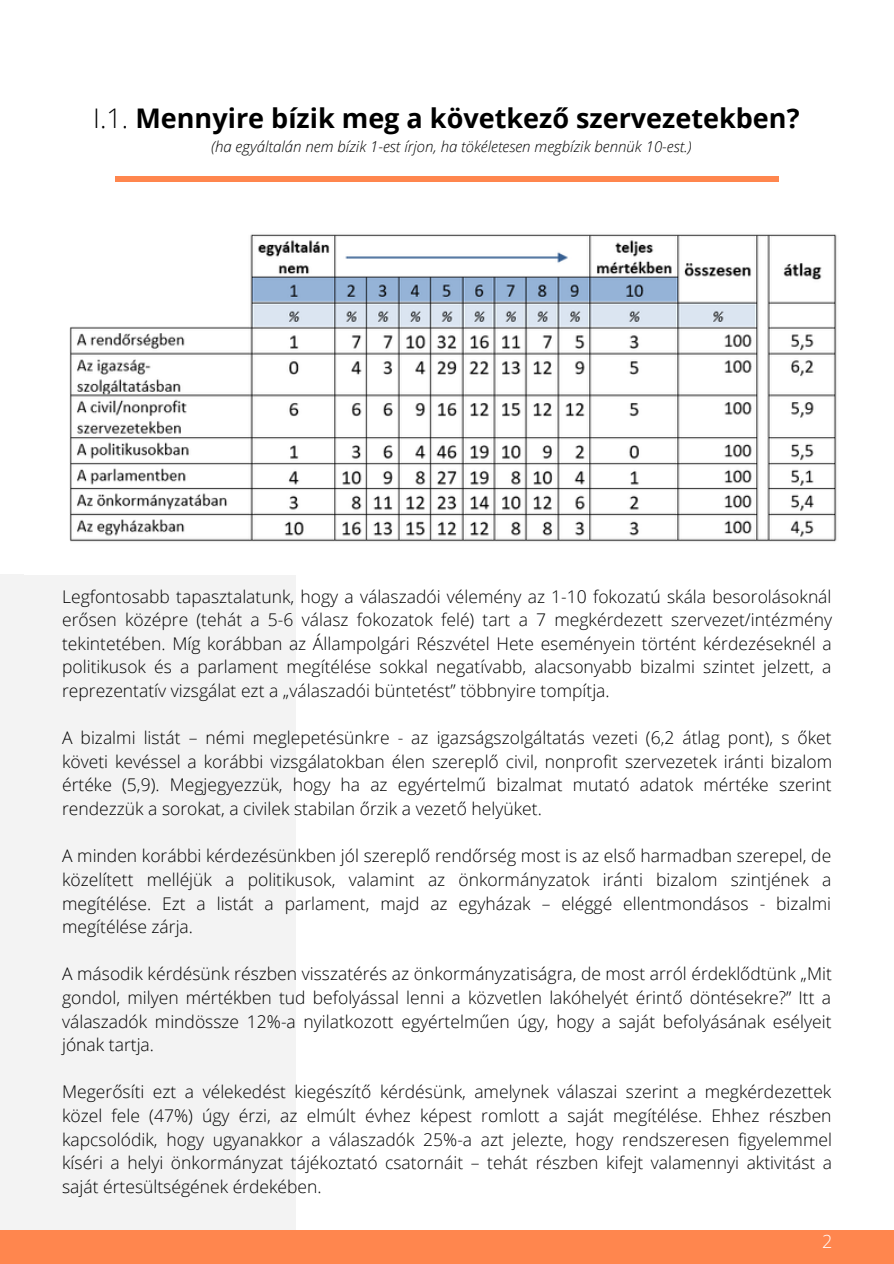
<style>
.page{position:relative;width:894px;height:1264px;background:#fff}
.page>*{position:absolute;margin:0;border:0;box-sizing:border-box;transform-origin:0 0}
.t1{font:700 27px "Open Sans";color:#000}
.t2{font:300 18px "Open Sans";color:#fff}
.t3{font:300 17.55px/23.5px "Open Sans";color:#000;text-align:justify}
.t4{font:italic 300 15px "Open Sans";color:#000}
.s1{font-weight:300}
</style>
<div class="page">
<div style="left:0;top:574px;width:295px;height:656px;background:#f3f3f3"></div>
<div style="left:0;top:1230px;width:893px;height:33px;background:#ff864e"></div>
<hr style="left:115px;top:177px;width:664px;height:4px;background:#ff864e">
<img style="left:69px;top:234px;width:768px;height:308px">
<h1 class="t1" style="left:93px;top:99px;width:707px"><span class="s1">I.1.</span> Mennyire bízik meg a következő szervezetekben?</h1>
<p class="t4" style="left:211px;top:136px;width:482px">(ha egyáltalán nem bízik 1-est írjon, ha tökéletesen megbízik bennük 10-est.)</p>
<p class="t3" style="left:62px;top:584px;width:771px">Legfontosabb tapasztalatunk, hogy a válaszadói vélemény az 1-10 fokozatú skála besorolásoknál erősen középre (tehát a 5-6 válasz fokozatok felé) tart a 7 megkérdezett szervezet/intézmény tekintetében. Míg korábban az Állampolgári Részvétel Hete eseményein történt kérdezéseknél a politikusok és a parlament megítélése sokkal negatívabb, alacsonyabb bizalmi szintet jelzett, a reprezentatív vizsgálat ezt a „válaszadói büntetést” többnyire tompítja.</p>
<p class="t3" style="left:62px;top:725px;width:771px">A bizalmi listát – némi meglepetésünkre - az igazságszolgáltatás vezeti (6,2 átlag pont), s őket követi kevéssel a korábbi vizsgálatokban élen szereplő civil, nonprofit szervezetek iránti bizalom értéke (5,9). Megjegyezzük, hogy ha az egyértelmű bizalmat mutató adatok mértéke szerint rendezzük a sorokat, a civilek stabilan őrzik a vezető helyüket.</p>
<p class="t3" style="left:62px;top:843px;width:770px">A minden korábbi kérdezésünkben jól szereplő rendőrség most is az első harmadban szerepel, de közelített melléjük a politikusok, valamint az önkormányzatok iránti bizalom szintjének a megítélése. Ezt a listát a parlament, majd az egyházak – eléggé ellentmondásos - bizalmi megítélése zárja.</p>
<p class="t3" style="left:62px;top:961px;width:771px">A második kérdésünk részben visszatérés az önkormányzatiságra, de most arról érdeklődtünk „Mit gondol, milyen mértékben tud befolyással lenni a közvetlen lakóhelyét érintő döntésekre?” Itt a válaszadók mindössze 12%-a nyilatkozott egyértelműen úgy, hogy a saját befolyásának esélyeit jónak tartja.</p>
<p class="t3" style="left:62px;top:1079px;width:771px">Megerősíti ezt a vélekedést kiegészítő kérdésünk, amelynek válaszai szerint a megkérdezettek közel fele (47%) úgy érzi, az elmúlt évhez képest romlott a saját megítélése. Ehhez részben kapcsolódik, hogy ugyanakkor a válaszadók 25%-a azt jelezte, hogy rendszeresen figyelemmel kíséri a helyi önkormányzat tájékoztató csatornáit – tehát részben kifejt valamennyi aktivitást a saját értesültségének érdekében.</p>
<p class="t2" style="left:821px;top:1228px;width:12px">2</p>
</div>
